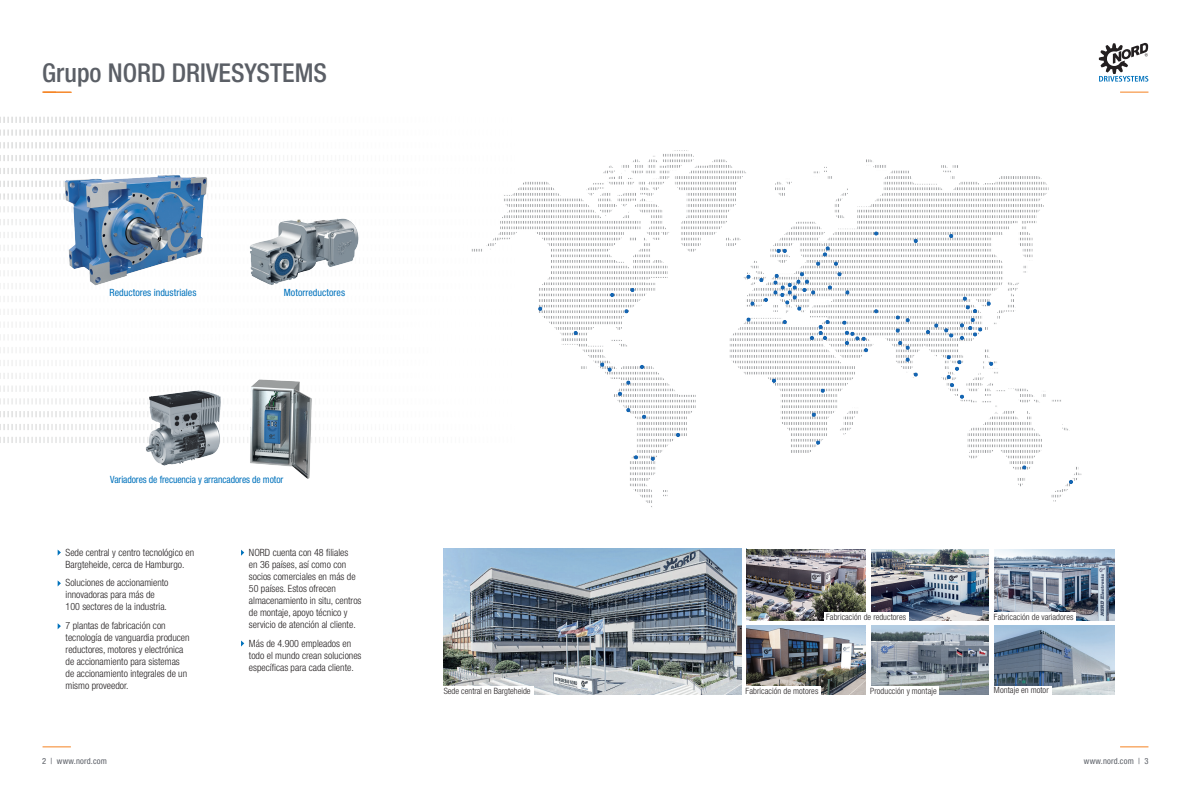
<style>
.page{position:relative;width:1191px;height:792px;background:#fff}
.page>*{position:absolute;margin:0;border:0;box-sizing:border-box;transform-origin:0 0}
.t1{font:500 condensed 26px "Helvetica Neue LT Std";color:#5b5f66}
.t2{font:300 condensed 10px/12px "Helvetica Neue LT Std";color:#231f20}
.Bildunterschift{font:condensed 10px "Helvetica Neue LT Std";letter-spacing:-.005em;color:#0072bc;scale:.96 1}
.Bildunterschift-2{font:condensed 10px "Helvetica Neue LT Std";letter-spacing:-.005em;color:#0072bc}
.Bildunterschift-3{font:300 condensed 8.7px "Helvetica Neue LT Std";letter-spacing:.005em;color:#231f20}
.t3{font:condensed 8.5px "Helvetica Neue LT Std";letter-spacing:.02em;color:#5b5f66}
</style>
<div class="page">
<svg style="left:1120px;top:746px;width:28px;height:1px"></svg>
<svg style="left:1098px;top:43px;width:50px;height:39px"></svg>
<svg style="left:43px;top:746px;width:28px;height:1px"></svg>
<svg style="left:43px;top:92px;width:29px;height:1px"></svg>
<img style="left:0;top:117px;width:380px;height:326px">
<div style="left:108px;top:179px;width:402px;height:210px;background:#fff;border-radius:50%"></div>
<svg style="left:0;top:397px;width:142px;height:14px"></svg>
<svg style="left:0;top:187px;width:230px;height:210px"></svg>
<img style="left:443px;top:73px;width:696px;height:513px">
<img style="left:209px;top:359px;width:140px;height:120px">
<img style="left:32px;top:153px;width:193px;height:154px">
<img style="left:202px;top:188px;width:157px;height:103px">
<img style="left:142px;top:386px;width:81px;height:84px">
<svg style="left:58px;top:550px;width:3px;height:6px"></svg>
<svg style="left:58px;top:580px;width:3px;height:6px"></svg>
<svg style="left:58px;top:623px;width:3px;height:6px"></svg>
<svg style="left:241px;top:550px;width:3px;height:6px"></svg>
<svg style="left:241px;top:641px;width:3px;height:6px"></svg>
<img style="left:993px;top:549px;width:121px;height:72px">
<div style="left:991px;top:612px;width:84px;height:38px;background:#fff"></div>
<img style="left:443px;top:549px;width:299px;height:146px">
<img style="left:870px;top:549px;width:119px;height:72px">
<img style="left:746px;top:549px;width:120px;height:72px">
<img style="left:746px;top:625px;width:120px;height:70px">
<img style="left:871px;top:625px;width:118px;height:70px">
<img style="left:994px;top:625px;width:120px;height:70px">
<div style="left:824px;top:612px;width:84px;height:11px;background:#fff"></div>
<div style="left:745px;top:686px;width:75px;height:41px;background:#fff"></div>
<div style="left:868px;top:686px;width:70px;height:36px;background:#fff"></div>
<hr style="left:866px;top:524px;width:4px;height:213px;background:#fff">
<hr style="left:742px;top:535px;width:4px;height:213px;background:#fff">
<hr style="left:989px;top:531px;width:4px;height:213px;background:#fff">
<div style="left:990px;top:686px;width:61px;height:29px;background:#fff"></div>
<div style="left:438px;top:686px;width:95px;height:32px;background:#fff"></div>
<h1 class="t1" style="left:222px;top:57px;width:112px">ESYSTEMS</h1>
<p class="t1" style="left:42px;top:57px;width:286px">Grupo NORD DRIVESYSTEMS</p>
<p class="Bildunterschift-2" style="left:109px;top:286px;width:88px">Reductores industriales</p>
<p class="Bildunterschift-2" style="left:284px;top:286px;width:63px">Motorreductores</p>
<p class="Bildunterschift" style="left:110px;top:474px;width:182px">Variadores de frecuencia y arrancadores de motor</p>
<p class="t2" style="left:66px;top:546px;width:130px">Sede central y centro tecnológico en<br>Bargteheide, cerca de Hamburgo.</p>
<p class="t2" style="left:66px;top:577px;width:104px">Soluciones de accionamiento innovadoras para más de<br>100 sectores de la industria.</p>
<p class="t2" style="left:66px;top:620px;width:125px">7 plantas de fabricación con tecnología de vanguardia producen reductores, motores y electrónica de accionamiento para sistemas de accionamiento integrales de un mismo proveedor.</p>
<p class="t3" style="left:42px;top:756px;width:66px">2 | www.nord.com</p>
<p class="t2" style="left:249px;top:546px;width:114px">NORD cuenta con 48 filiales<br>en 36 países, así como con socios comerciales en más de<br>50 países. Estos ofrecen almacenamiento in situ, centros de montaje, apoyo técnico y servicio de atención al cliente.</p>
<p class="t2" style="left:249px;top:637px;width:114px">Más de 4.900 empleados en todo el mundo crean soluciones específicas para cada cliente.</p>
<p class="Bildunterschift-3" style="left:826px;top:612px;width:81px">Fabricación de reductores</p>
<p class="Bildunterschift-3" style="left:994px;top:612px;width:81px">Fabricación de variadores</p>
<p class="Bildunterschift-3" style="left:444px;top:686px;width:88px">Sede central en Bargteheide</p>
<p class="Bildunterschift-3" style="left:870px;top:686px;width:68px">Producción y montaje</p>
<p class="Bildunterschift-3" style="left:994px;top:685px;width:56px">Montaje en motor</p>
<p class="Bildunterschift-3" style="left:745px;top:686px;width:74px">Fabricación de motores</p>
<p class="t3" style="left:1083px;top:756px;width:66px">www.nord.com | 3</p>
</div>
